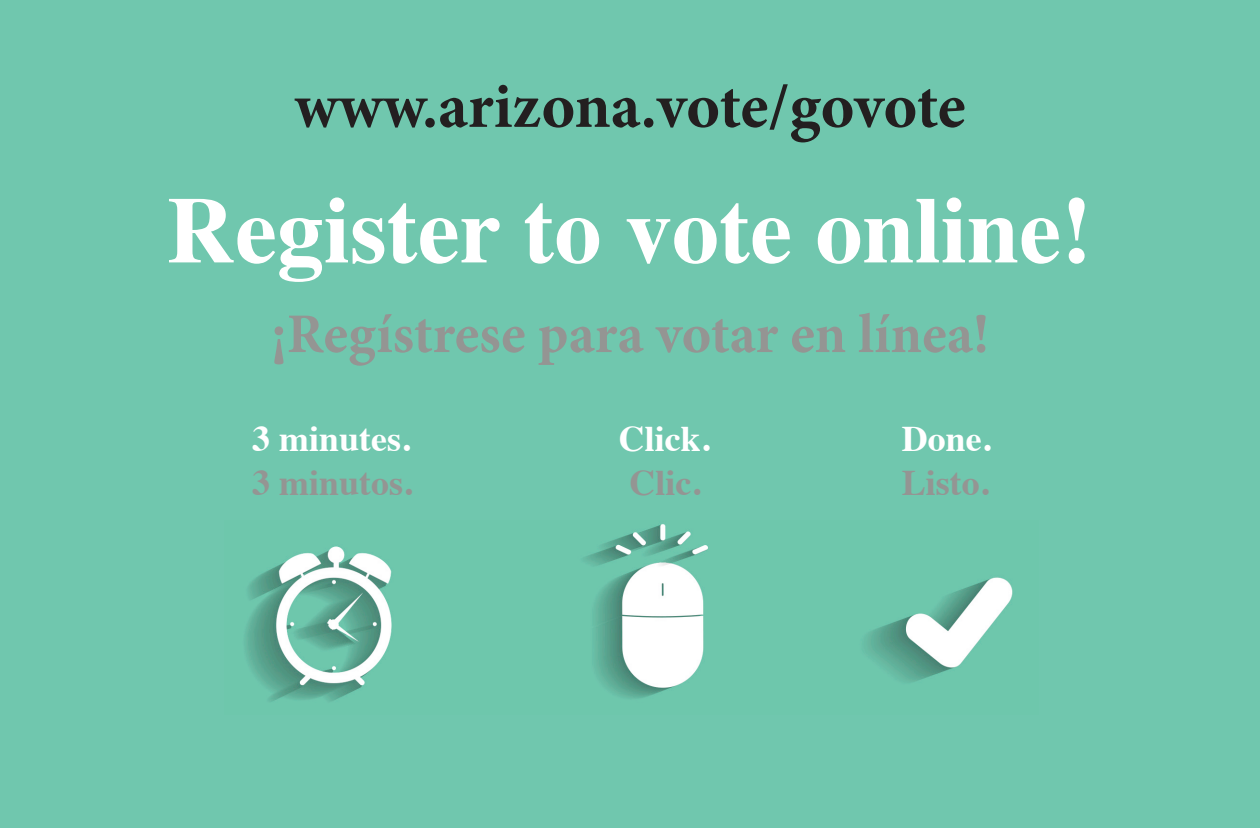
<style>
.page{position:relative;width:1260px;height:828px;background:#70c7ae}
.page>*{position:absolute;margin:0;border:0;box-sizing:border-box;transform-origin:0 0}
.t1{font:700 94px "Times";color:#fff}
.t2{font:700 64px "Minion Pro";letter-spacing:-.005em;color:#231f20}
.t3{font:700 56px "Minion Pro";color:#949593}
.t4{font:700 36px "Times";color:#fff}
.t5{font:700 36px "Times";color:#949593}
</style>
<div class="page">
<img style="left:246px;top:524px;width:767px;height:178px">
<p class="t2" style="left:294px;top:61px;width:673px">www.arizona.vote/govote</p>
<p class="t1" style="left:167px;top:141px;width:927px">Register to vote online!</p>
<p class="t3" style="left:271px;top:295px;width:720px">¡Regístrese para votar en línea!</p>
<p class="t4" style="left:252px;top:404px;width:160px">3 minutes.</p>
<p class="t4" style="left:619px;top:404px;width:93px">Click.</p>
<p class="t4" style="left:902px;top:404px;width:90px">Done.</p>
<p class="t5" style="left:252px;top:448px;width:162px">3 minutos.</p>
<p class="t5" style="left:630px;top:448px;width:72px">Clic.</p>
<p class="t5" style="left:902px;top:448px;width:89px">Listo.</p>
</div>
